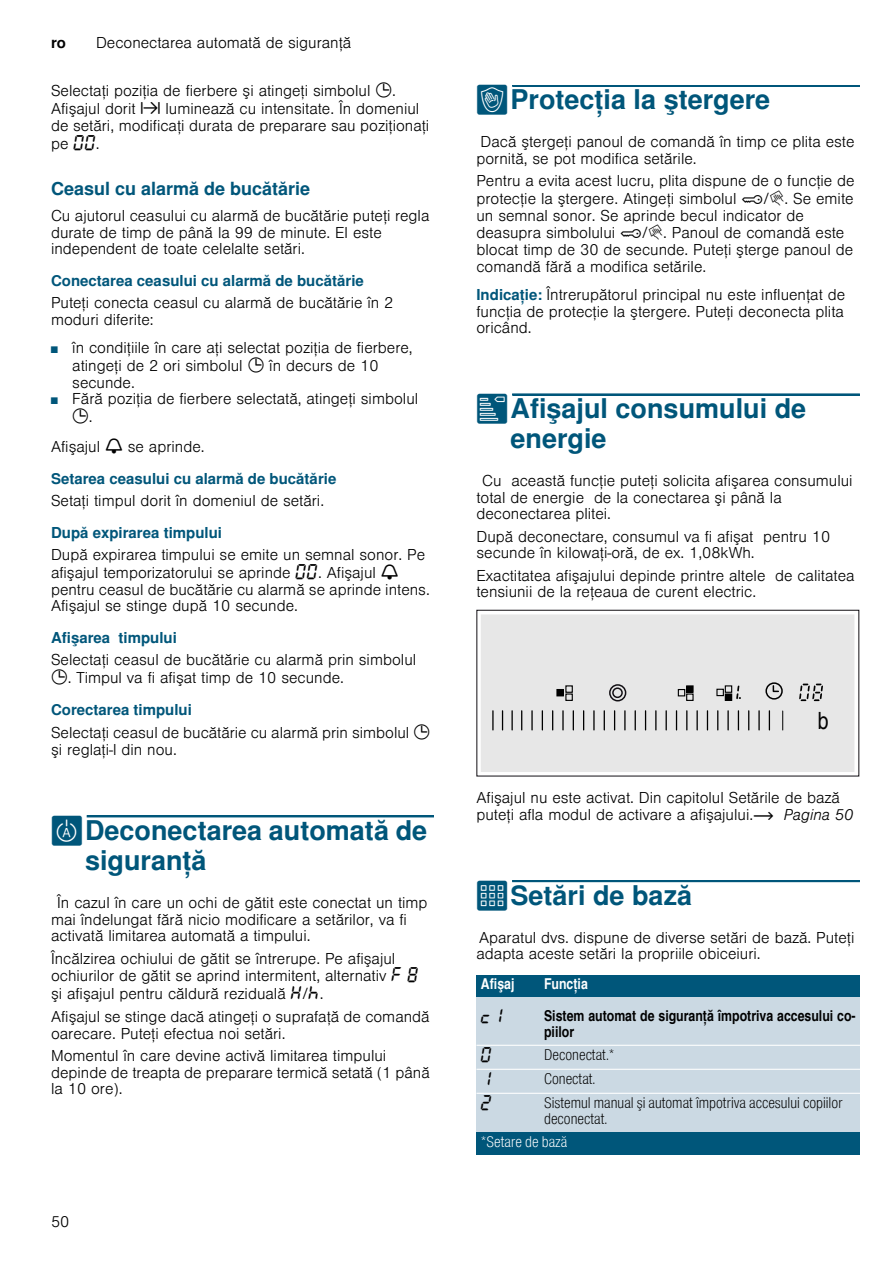
<style>
.page{position:relative;width:893px;height:1263px;background:#fff}
.page>*{position:absolute;margin:0;border:0;box-sizing:border-box;transform-origin:0 0}
.t1{font:700 27px/30px "Nimbus San L";color:#00567a}
.t2{font:700 18px "Nimbus San L";color:#00567a}
.t3{font:16.5px "BSH Symb All";color:#000}
.t4{font:300 15px/16.5px "Nimbus San L";color:#000}
.t5{font:700 15px/32px "Nimbus San L";color:#00567a}
.t6{font:15px/16.5px "Nimbus San L Lig Con";color:#000}
.t7{font:15px/16.5px "Nimbus San L Bol Con";color:#000}
.t8{font:15px "Nimbus San L Bol Con";color:#fff}
.t9{font:15px "Nimbus San L Lig Con";color:#fff}
.t10{font:700 15px "Nimbus San L";color:#000}
.s1{font-family:"BSH Symb All";font-weight:400;font-size:16.5px}
.s2{font-family:"BSH Symb PH1";font-weight:400;font-size:16.5px}
.s3{font-size:9px;color:#00567a}
.s4{font-family:"Nimbus San L";font-weight:300;font-size:15px}
.s5{font-weight:300;color:#000}
.s6{font-family:"BSH Symb All";font-weight:400;font-size:16.5px;color:#000}
.s7{font-weight:700;color:#00567a}
.s8{font-family:"BSH Symb PG2";font-weight:400}
.s9{font-family:"BSH Symb PH Regional Brands 1";font-weight:400;font-size:16.5px}
.s10{font-family:"BSH Symb PH1";font-weight:400}
.s11{font-style:italic}
</style>
<div class="page">
<svg style="left:86px;top:816px;width:348px;height:2px"></svg>
<div style="left:87px;top:816px;width:347px;height:1px;border:1px solid #00567a"></div>
<div style="left:512px;top:85px;width:347px;height:2px;border:1px solid #00567a"></div>
<div style="left:512px;top:394px;width:347px;height:2px;border:1px solid #00567a"></div>
<svg style="left:512px;top:882px;width:347px;height:1px"></svg>
<div style="left:512px;top:880px;width:347px;height:2px;border:1px solid #00567a"></div>
<div style="left:476px;top:975px;width:63px;height:22px;background:#00567a"></div>
<div style="left:539px;top:975px;width:321px;height:22px;background:#00567a"></div>
<div style="left:476px;top:997px;width:63px;height:48px;background:#cbd9e3"></div>
<div style="left:539px;top:997px;width:321px;height:48px;background:#cbd9e3"></div>
<div style="left:476px;top:1045px;width:63px;height:24px;background:#cbd9e3"></div>
<div style="left:539px;top:1045px;width:321px;height:24px;background:#cbd9e3"></div>
<div style="left:476px;top:1069px;width:63px;height:24px;background:#cbd9e3"></div>
<div style="left:539px;top:1069px;width:321px;height:24px;background:#cbd9e3"></div>
<div style="left:476px;top:1093px;width:63px;height:39px;background:#cbd9e3"></div>
<div style="left:539px;top:1093px;width:321px;height:39px;background:#cbd9e3"></div>
<div style="left:476px;top:1132px;width:384px;height:23px;background:#00567a"></div>
<hr style="left:476px;top:1045px;width:384px;height:1px;background:#fff">
<hr style="left:476px;top:1069px;width:384px;height:1px;background:#fff">
<hr style="left:476px;top:1093px;width:384px;height:1px;background:#fff">
<div style="left:481px;top:614px;width:374px;height:158px;background:#e7e7e7"></div>
<svg style="left:799px;top:684px;width:24px;height:17px"></svg>
<svg style="left:771px;top:684px;width:8px;height:9px"></svg>
<div style="left:765px;top:682px;width:17px;height:18px;border:1px solid #000;border-radius:50%"></div>
<div style="left:609px;top:684px;width:17px;height:17px;border:1px solid #120f14;border-radius:50%"></div>
<svg style="left:782px;top:711px;width:1px;height:19px"></svg>
<svg style="left:521px;top:711px;width:1px;height:19px"></svg>
<svg style="left:531px;top:711px;width:1px;height:19px"></svg>
<svg style="left:541px;top:711px;width:2px;height:19px"></svg>
<svg style="left:552px;top:711px;width:1px;height:19px"></svg>
<svg style="left:562px;top:711px;width:1px;height:19px"></svg>
<svg style="left:572px;top:711px;width:2px;height:19px"></svg>
<svg style="left:583px;top:711px;width:1px;height:19px"></svg>
<svg style="left:593px;top:711px;width:1px;height:19px"></svg>
<svg style="left:603px;top:711px;width:2px;height:19px"></svg>
<svg style="left:614px;top:711px;width:1px;height:19px"></svg>
<svg style="left:624px;top:711px;width:1px;height:19px"></svg>
<svg style="left:634px;top:711px;width:2px;height:19px"></svg>
<svg style="left:645px;top:711px;width:1px;height:19px"></svg>
<svg style="left:655px;top:711px;width:1px;height:19px"></svg>
<svg style="left:665px;top:711px;width:1px;height:19px"></svg>
<svg style="left:676px;top:711px;width:1px;height:19px"></svg>
<svg style="left:686px;top:711px;width:1px;height:19px"></svg>
<svg style="left:696px;top:711px;width:1px;height:19px"></svg>
<svg style="left:706px;top:711px;width:2px;height:19px"></svg>
<svg style="left:717px;top:711px;width:1px;height:19px"></svg>
<svg style="left:727px;top:711px;width:1px;height:19px"></svg>
<svg style="left:737px;top:711px;width:2px;height:19px"></svg>
<svg style="left:748px;top:711px;width:1px;height:19px"></svg>
<svg style="left:758px;top:711px;width:1px;height:19px"></svg>
<svg style="left:768px;top:711px;width:2px;height:19px"></svg>
<svg style="left:511px;top:711px;width:2px;height:19px"></svg>
<svg style="left:502px;top:711px;width:1px;height:19px"></svg>
<svg style="left:492px;top:711px;width:1px;height:19px"></svg>
<svg style="left:556px;top:685px;width:185px;height:16px;background:#c2c2c2"></svg>
<svg style="left:819px;top:711px;width:9px;height:18px"></svg>
<p class="t10" style="left:51px;top:34px;width:16px">ro</p>
<p class="t4" style="left:96px;top:33px;width:257px">Deconectarea automată de siguranţă</p>
<p class="t4" style="left:51px;top:81px;width:380px;line-height:17.5px">Selectaţi poziţia de fierbere şi atingeţi simbolul <span class="s1">0</span>.<br>Afişajul dorit <span class="s2">x</span> luminează cu intensitate. În domeniul de setări, modificaţi durata de preparare sau poziţionaţi pe <span class="s1">‹‹</span>.</p>
<p class="t2" style="left:51px;top:177px;width:261px">Ceasul cu alarmă de bucătărie</p>
<p class="t4" style="left:51px;top:206px;width:380px">Cu ajutorul ceasului cu alarmă de bucătărie puteţi regla durate de timp de până la 99 de minute. El este independent de toate celelalte setări.</p>
<p class="t5" style="left:51px;top:264px;width:314px">Conectarea ceasului cu alarmă de bucătărie</p>
<p class="t4" style="left:51px;top:293px;width:344px">Puteţi conecta ceasul cu alarmă de bucătărie în 2 moduri diferite:</p>
<p class="t4" style="left:72px;top:338px;width:342px;line-height:17.2px;text-indent:-21px"><span class="s3">■</span> în condiţiile în care aţi selectat poziţia de fierbere, atingeţi de 2 ori simbolul <span class="s1">0</span> în decurs de 10 secunde.</p>
<p class="t4" style="left:51px;top:389px;width:368px"><span class="s3">■</span> Fără poziţia de fierbere selectată, atingeţi simbolul</p>
<p class="t3" style="left:72px;top:407px;width:22px">0<span class="s4">.</span></p>
<p class="t5" style="left:51px;top:430px;width:287px"><span class="s5">Afişajul</span> <span class="s6">V</span> <span class="s5">se aprinde.<br></span>Setarea ceasului cu alarmă de bucătărie</p>
<p class="t4" style="left:51px;top:491px;width:274px">Setaţi timpul dorit în domeniul de setări.</p>
<p class="t5" style="left:51px;top:516px;width:172px">După expirarea timpului</p>
<p class="t4" style="left:51px;top:545px;width:380px;line-height:17px">După expirarea timpului se emite un semnal sonor. Pe afişajul temporizatorului se aprinde <span class="s1">‹‹</span>. Afişajul <span class="s1">V </span>pentru ceasul de bucătărie cu alarmă se aprinde intens.<br>Afişajul se stinge după 10 secunde.</p>
<p class="t5" style="left:51px;top:621px;width:127px">Afişarea timpului</p>
<p class="t4" style="left:51px;top:650px;width:366px">Selectaţi ceasul de bucătărie cu alarmă prin simbolul</p>
<p class="t4" style="left:51px;top:660px;width:294px;line-height:32px"><span class="s1">0</span>. Timpul va fi afişat timp de 10 secunde.<br><span class="s7">Corectarea timpului</span></p>
<p class="t4" style="left:51px;top:723px;width:380px;line-height:17px">Selectaţi ceasul de bucătărie cu alarmă prin simbolul <span class="s1">0 </span>şi reglaţi-l din nou.</p>
<h1 class="t1" style="left:85px;top:815px;width:343px;text-indent:-34px"><span class="s8">b</span>Deconectarea automată de siguranţă</h1>
<p class="t4" style="left:51px;top:893px;width:378px;text-indent:6px">În cazul în care un ochi de gătit este conectat un timp mai îndelungat fără nicio modificare a setărilor, va fi activată limitarea automată a timpului.</p>
<p class="t4" style="left:51px;top:948px;width:369px;line-height:17.7px">Încălzirea ochiului de gătit se întrerupe. Pe afişajul ochiurilor de gătit se aprind intermitent, alternativ <span class="s1">” ‰ </span>şi afişajul pentru căldură reziduală <span class="s1">•</span>/<span class="s1">œ</span>.</p>
<p class="t4" style="left:51px;top:1007px;width:380px">Afişajul se stinge dacă atingeţi o suprafaţă de comandă oarecare. Puteţi efectua noi setări.</p>
<p class="t4" style="left:51px;top:1046px;width:380px">Momentul în care devine activă limitarea timpului depinde de treapta de preparare termică setată (1 până la 10 ore).</p>
<p class="t4" style="left:51px;top:1212px;width:20px">50</p>
<h1 class="t1" style="left:476px;top:84px;width:295px"><span class="s8">k</span>Protecţia la ştergere</h1>
<p class="t4" style="left:476px;top:132px;width:379px">Dacă ştergeţi panoul de comandă în timp ce plita este pornită, se pot modifica setările.</p>
<p class="t4" style="left:476px;top:171px;width:379px;line-height:17.1px">Pentru a evita acest lucru, plita dispune de o funcţie de protecţie la ştergere. Atingeţi simbolul <span class="s9">‚</span>/<span class="s2">$</span>. Se emite un semnal sonor. Se aprinde becul indicator de deasupra simbolului <span class="s9">‚</span>/<span class="s2">$</span>. Panoul de comandă este blocat timp de 30 de secunde. Puteţi şterge panoul de comandă fără a modifica setările.</p>
<p class="t4" style="left:476px;top:285px;width:370px;text-align:justify"><span class="s7">Indicaţie:</span> Întrerupătorul principal nu este influenţat de funcţia de protecţie la ştergere. Puteţi deconecta plita oricând.</p>
<h1 class="t1" style="left:510px;top:393px;width:297px;text-indent:-34px"><span class="s8">[</span>Afişajul consumului de energie</h1>
<p class="t4" style="left:476px;top:471px;width:377px;text-indent:6px">Cu această funcţie puteţi solicita afişarea consumului total de energie de la conectarea şi până la deconectarea plitei.</p>
<p class="t4" style="left:476px;top:527px;width:355px">După deconectare, consumul va fi afişat pentru 10 secunde în kilowaţi-oră, de ex. 1,08kWh.</p>
<p class="t4" style="left:476px;top:566px;width:379px">Exactitatea afişajului depinde printre altele de calitatea tensiunii de la reţeaua de curent electric.</p>
<p class="t4" style="left:476px;top:788px;width:378px">Afişajul nu este activat. Din capitolul Setările de bază puteţi afla modul de activare a afişajului.<span class="s10">~</span> <span class="s11">Pagina 50</span></p>
<h1 class="t1" style="left:476px;top:879px;width:217px"><span class="s8">Q</span>Setări de bază</h1>
<p class="t4" style="left:476px;top:928px;width:379px">Aparatul dvs. dispune de diverse setări de bază. Puteţi adapta aceste setări la propriile obiceiuri.</p>
<p class="t8" style="left:481px;top:974px;width:35px">Afişaj</p>
<p class="t8" style="left:544px;top:974px;width:45px">Funcţia</p>
<p class="t3" style="left:481px;top:1007px;width:24px">™‚</p>
<p class="t7" style="left:544px;top:1007px;width:313px">Sistem automat de siguranţă împotriva accesului co&shy;piilor</p>
<p class="t3" style="left:481px;top:1046px;width:13px">‹</p>
<p class="t6" style="left:544px;top:1045px;width:72px">Deconectat.*</p>
<p class="t3" style="left:481px;top:1070px;width:13px">‚</p>
<p class="t6" style="left:544px;top:1069px;width:53px">Conectat.</p>
<p class="t3" style="left:481px;top:1094px;width:13px">ƒ</p>
<p class="t6" style="left:544px;top:1093px;width:300px">Sistemul manual şi automat împotriva accesului copiilor deconectat.</p>
<p class="t9" style="left:481px;top:1132px;width:88px">*Setare de bază</p>
</div>
